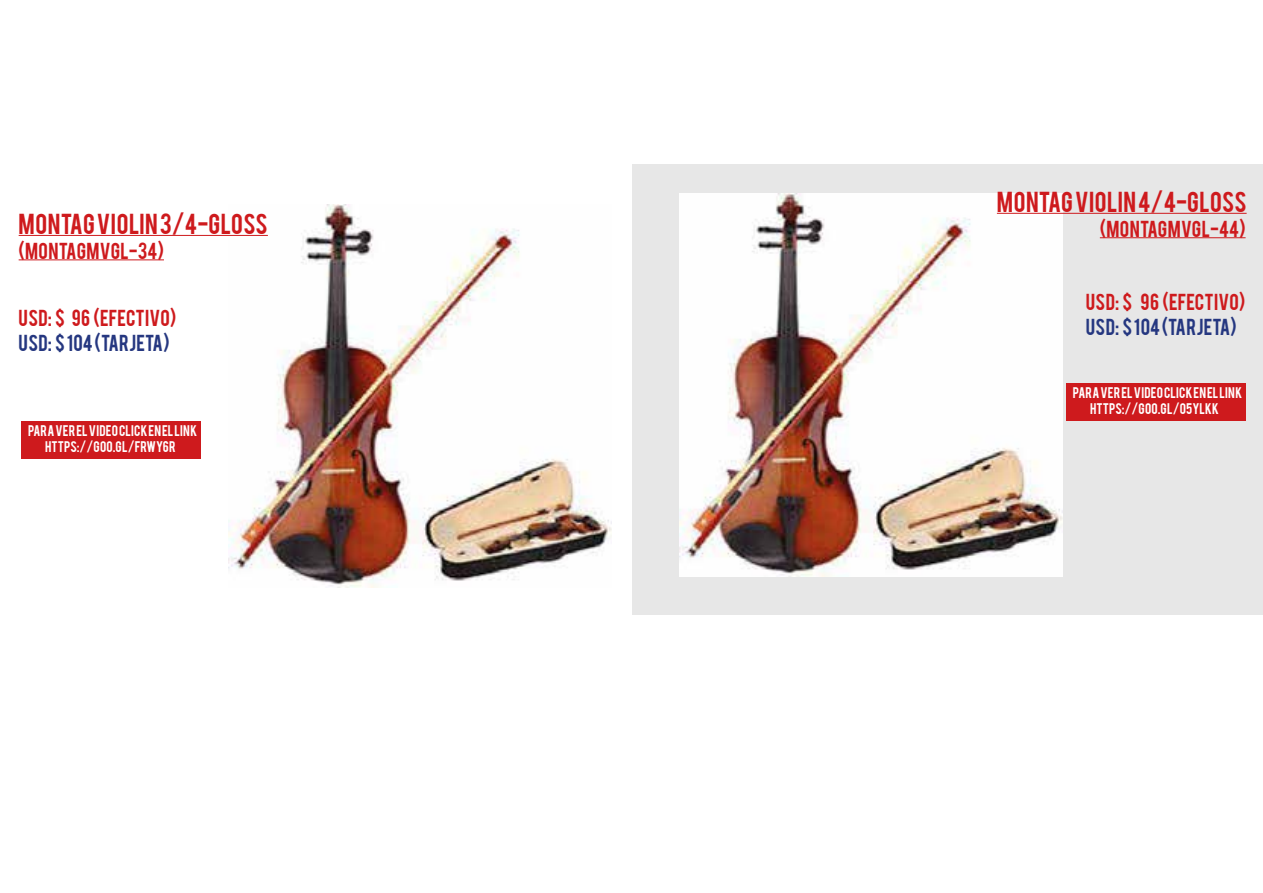
<style>
.page{position:relative;width:1263px;height:893px;background:#fff}
.page>*{position:absolute;margin:0;border:0;box-sizing:border-box;transform-origin:0 0}
.t1{font:22.65px "Bebas";letter-spacing:.02em;color:#ce1a1d}
.t2{font:18.15px "Bebas";letter-spacing:.015em;color:#ce1a1d}
.t3{font:18.15px "Bebas";letter-spacing:.01em;color:#253780}
.t4{font:12.15px/15.9px "Bebas";letter-spacing:.015em;color:#fff;text-align:center}
</style>
<div class="page">
<div style="left:632px;top:165px;width:631px;height:450px;background:#e7e7e7"></div>
<img style="left:680px;top:194px;width:383px;height:382px">
<img style="left:228px;top:205px;width:383px;height:383px">
<hr style="left:19px;top:260px;width:145px;height:1px;background:#ce1a1d">
<hr style="left:19px;top:235px;width:249px;height:1px;background:#ce1a1d">
<hr style="left:1100px;top:237px;width:145px;height:1px;background:#ce1a1d">
<hr style="left:997px;top:213px;width:249px;height:1px;background:#ce1a1d">
<div style="left:22px;top:421px;width:179px;height:38px;background:#ce1a1d"></div>
<div style="left:1066px;top:383px;width:180px;height:38px;background:#ce1a1d"></div>
<h1 class="t1" style="left:997px;top:186px;width:251px">MONTAG VIOLIN 4/4-GLOSS</h1>
<h1 class="t1" style="left:19px;top:208px;width:251px">MONTAG VIOLIN 3/4-GLOSS</h1>
<h2 class="t2" style="left:1100px;top:215px;width:147px">(MONTAGMVGL-44)</h2>
<h2 class="t2" style="left:19px;top:238px;width:147px">(MONTAGMVGL-34)</h2>
<h2 class="t2" style="left:19px;top:305px;width:159px">USD: $ 96 (EFECTIVO)</h2>
<h2 class="t3" style="left:19px;top:329px;width:152px">USD: $ 104 (TARJETA)</h2>
<p class="t4" style="left:28px;top:422px;width:171px">PARA VER EL VIDEO CLICK EN EL LINK<br>HTTPS://GOO.GL/FRWY6R</p>
<h2 class="t2" style="left:1086px;top:289px;width:161px">USD: $ 96 (EFECTIVO)</h2>
<h2 class="t3" style="left:1086px;top:313px;width:152px">USD: $ 104 (TARJETA)</h2>
<p class="t4" style="left:1073px;top:384px;width:171px">PARA VER EL VIDEO CLICK EN EL LINK<br>HTTPS://GOO.GL/O5YLKK</p>
</div>
